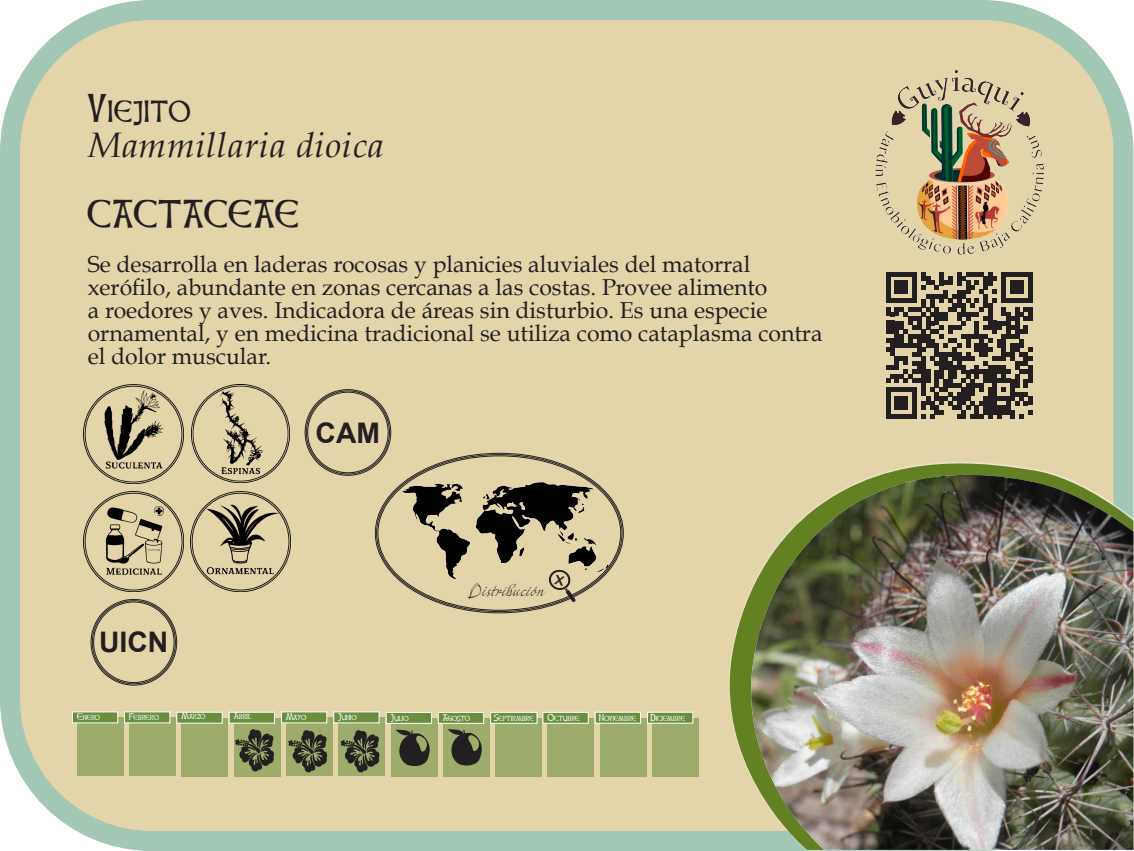
<style>
.page{position:relative;width:1134px;height:851px;background:#fff}
.page>*{position:absolute;margin:0;border:0;box-sizing:border-box;transform-origin:0 0}
.t1{font:italic 35.4px "Book Antiqua";letter-spacing:.025em;color:#231f20}
.t2{font:35.4px "Celtic Hand";letter-spacing:.025em;color:#231f20}
.t3{font:700 28.3px "Arial";color:#231f20}
.t4{font:23px/23px "Book Antiqua";color:#231f20}
.t5{font:14.1px "Mayence Premium";color:#231f20}
.t6{font:8.5px "Celtic Hand";color:#fff}
</style>
<div class="page">
<div style="left:10px;top:10px;width:1113px;height:830px;background:#e4d4aa;border-radius:142px"></div>
<div style="left:0;top:0;width:1133px;height:850px;border:20px solid #a2c7b4;border-radius:142px"></div>
<img style="left:875px;top:70px;width:169px;height:185px">
<div style="left:391px;top:718px;width:47px;height:58px;background:#9dac6b"></div>
<div style="left:77px;top:717px;width:47px;height:58px;background:#9dac6b"></div>
<div style="left:443px;top:718px;width:47px;height:58px;background:#9dac6b"></div>
<div style="left:129px;top:717px;width:47px;height:58px;background:#9dac6b"></div>
<div style="left:495px;top:718px;width:47px;height:58px;background:#9dac6b"></div>
<div style="left:181px;top:718px;width:47px;height:58px;background:#9dac6b"></div>
<div style="left:547px;top:718px;width:47px;height:58px;background:#9dac6b"></div>
<div style="left:234px;top:718px;width:47px;height:58px;background:linear-gradient(to right,#9dac6b,#9dac6b)"></div>
<div style="left:600px;top:718px;width:47px;height:58px;background:#9dac6b"></div>
<svg style="left:286px;top:717px;width:47px;height:58px"></svg>
<div style="left:652px;top:718px;width:47px;height:58px;background:#9dac6b"></div>
<svg style="left:338px;top:717px;width:47px;height:58px"></svg>
<div style="left:386px;top:712px;width:46px;height:11px;background:#698f3e;border:1px solid #fff"></div>
<div style="left:72px;top:711px;width:46px;height:12px;background:#698f3e;border:1px solid #fff"></div>
<div style="left:438px;top:712px;width:46px;height:11px;background:#698f3e;border:1px solid #fff"></div>
<div style="left:124px;top:711px;width:46px;height:12px;background:#698f3e;border:1px solid #fff"></div>
<div style="left:490px;top:712px;width:47px;height:11px;background:#698f3e;border:1px solid #fff"></div>
<div style="left:177px;top:711px;width:45px;height:12px;background:#698f3e;border:1px solid #fff"></div>
<div style="left:543px;top:712px;width:45px;height:11px;background:#698f3e;border:1px solid #fff"></div>
<div style="left:229px;top:711px;width:46px;height:12px;background:#698f3e;border:1px solid #fff"></div>
<div style="left:595px;top:711px;width:46px;height:12px;background:#698f3e;border:1px solid #fff"></div>
<div style="left:281px;top:711px;width:46px;height:12px;background:#698f3e;border:1px solid #fff"></div>
<div style="left:647px;top:711px;width:46px;height:12px;background:#698f3e;border:1px solid #fff"></div>
<div style="left:333px;top:711px;width:46px;height:12px;background:#698f3e;border:1px solid #fff"></div>
<svg style="left:396px;top:729px;width:34px;height:37px"></svg>
<svg style="left:448px;top:729px;width:34px;height:36px"></svg>
<svg style="left:235px;top:728px;width:39px;height:43px;background:#626846"></svg>
<svg style="left:288px;top:729px;width:40px;height:43px;background:#636a47"></svg>
<svg style="left:341px;top:729px;width:39px;height:43px;background:#626846"></svg>
<svg style="left:720px;top:447px;width:413px;height:402px"></svg>
<svg style="left:742px;top:459px;width:391px;height:390px"></svg>
<img style="left:750px;top:475px;width:383px;height:374px">
<div style="left:93px;top:601px;width:81px;height:81px;border:1px solid #231f20;border-radius:50%"></div>
<div style="left:307px;top:392px;width:81px;height:81px;border:1px solid #231f20;border-radius:50%"></div>
<img style="left:84px;top:384px;width:100px;height:100px">
<img style="left:191px;top:491px;width:100px;height:100px">
<img style="left:84px;top:491px;width:100px;height:100px">
<img style="left:192px;top:384px;width:98px;height:98px">
<img style="left:402px;top:482px;width:206px;height:96px">
<svg style="left:886px;top:272px;width:146px;height:146px"></svg>
<svg style="left:548px;top:568px;width:28px;height:34px"></svg>
<p class="t2" style="left:88px;top:87px;width:104px">Viejito</p>
<p class="t1" style="left:88px;top:124px;width:297px">Mammillaria dioica</p>
<p class="t2" style="left:88px;top:193px;width:213px">CACTACEAE</p>
<p class="t4" style="left:88px;top:253px;width:664px">Se desarrolla en laderas rocosas y planicies aluviales del matorral</p>
<p class="t4" style="left:88px;top:276px;width:681px">xerófilo, abundante en zonas cercanas a las costas. Provee alimento</p>
<p class="t4" style="left:88px;top:299px;width:681px">a roedores y aves. Indicadora de áreas sin disturbio. Es una especie</p>
<p class="t4" style="left:88px;top:322px;width:736px">ornamental, y en medicina tradicional se utiliza como cataplasma contra el dolor muscular.</p>
<p class="t3" style="left:99px;top:623px;width:71px">UICN</p>
<p class="t3" style="left:316px;top:414px;width:66px">CAM</p>
<p class="t5" style="left:469px;top:583px;width:77px">Distribución</p>
<p class="t6" style="left:77px;top:711px;width:24px">Enero</p>
<p class="t6" style="left:129px;top:711px;width:31px">Febrero</p>
<p class="t6" style="left:181px;top:710px;width:26px">Marzo</p>
<p class="t6" style="left:234px;top:710px;width:19px">Abril</p>
<p class="t6" style="left:286px;top:711px;width:22px">Mayo</p>
<p class="t6" style="left:338px;top:711px;width:20px">Junio</p>
<p class="t6" style="left:391px;top:712px;width:19px">Julio</p>
<p class="t6" style="left:443px;top:712px;width:29px">Agosto</p>
<p class="t6" style="left:494px;top:712px;width:41px">Septirmbre</p>
<p class="t6" style="left:547px;top:712px;width:33px">Octubre</p>
<p class="t6" style="left:599px;top:712px;width:39px">Noviembre</p>
<p class="t6" style="left:650px;top:712px;width:36px">Diciembre</p>
</div>
